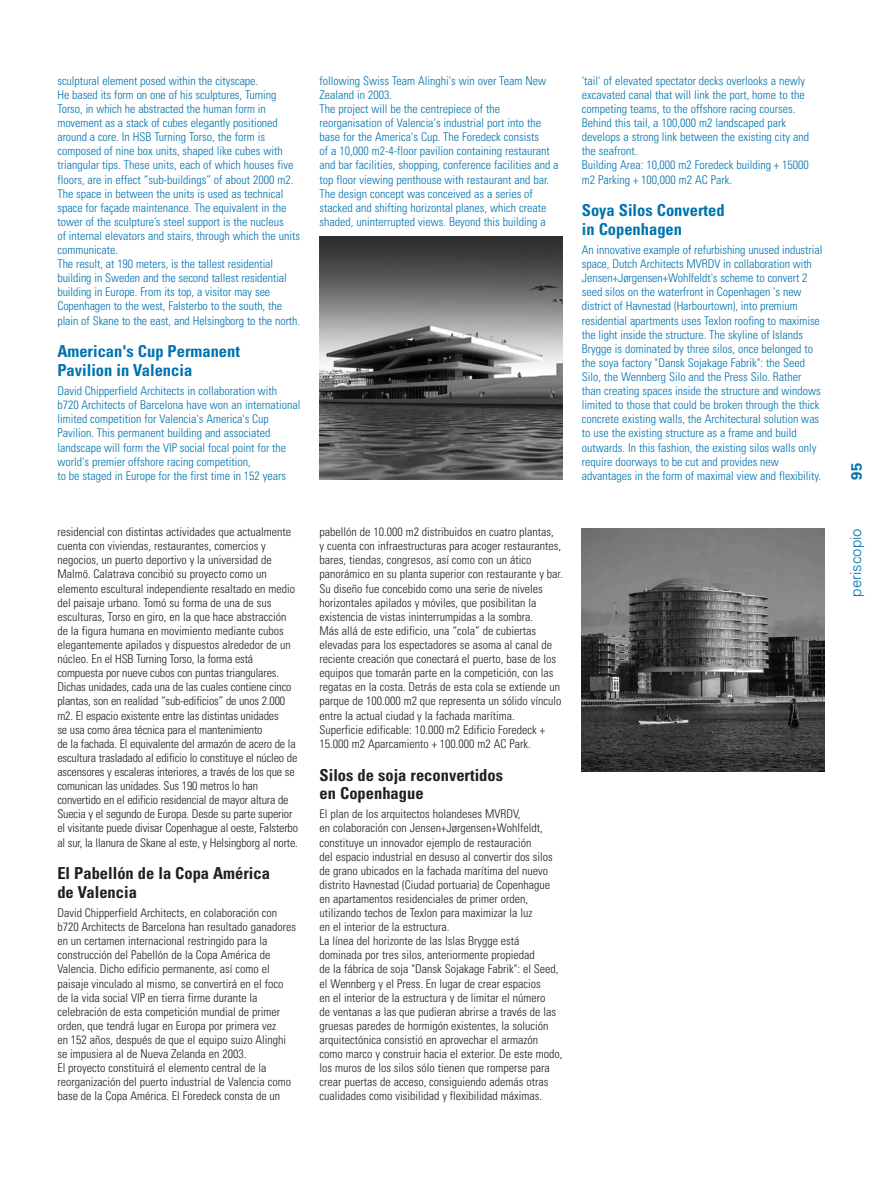
<style>
.page{position:relative;width:893px;height:1191px;background:#fff}
.page>*{position:absolute;margin:0;border:0;box-sizing:border-box;transform-origin:0 0}
.t1{font:700 condensed 16.5px/18.8px "Univers";color:#231f20}
.t2{font:700 condensed 16.5px/18.8px "Univers";color:#0073ae}
.t3{font:300 15px "Univers";color:#0073ae}
.t4{font:700 15px "Univers";color:#0073ae}
.t5{font:300 condensed 12px/14.1px "Univers";color:#231f20}
.t6{font:300 condensed 12px/14.1px "Univers";color:#0073ae}
</style>
<div class="page">
<img style="left:320px;top:237px;width:243px;height:243px">
<img style="left:582px;top:528px;width:243px;height:243px">
<p class="t6" style="left:57px;top:75px;width:244px">sculptural element posed within the cityscape.<br>He based its form on one of his sculptures, Turning Torso, in which he abstracted the human form in movement as a stack of cubes elegantly positioned around a core. In HSB Turning Torso, the form is composed of nine box units, shaped like cubes with triangular tips. These units, each of which houses five floors, are in effect “sub-buildings” of about 2000 m2.<br>The space in between the units is used as technical space for façade maintenance. The equivalent in the tower of the sculpture’s steel support is the nucleus<br>of internal elevators and stairs, through which the units communicate.<br>The result, at 190 meters, is the tallest residential building in Sweden and the second tallest residential building in Europe. From its top, a visitor may see Copenhagen to the west, Falsterbo to the south, the plain of Skane to the east, and Helsingborg to the north.</p>
<h1 class="t2" style="left:57px;top:343px;width:184px">American's Cup Permanent<br>Pavilion in Valencia</h1>
<p class="t6" style="left:57px;top:385px;width:245px">David Chipperfield Architects in collaboration with b720 Architects of Barcelona have won an international limited competition for Valencia's America's Cup Pavilion. This permanent building and associated landscape will form the VIP social focal point for the world's premier offshore racing competition,<br>to be staged in Europe for the first time in 152 years</p>
<p class="t5" style="left:57px;top:526px;width:242px">residencial con distintas actividades que actualmente cuenta con viviendas, restaurantes, comercios y negocios, un puerto deportivo y la universidad de Malmö. Calatrava concibió su proyecto como un elemento escultural independiente resaltado en medio del paisaje urbano. Tomó su forma de una de sus esculturas, Torso en giro, en la que hace abstracción de la figura humana en movimiento mediante cubos elegantemente apilados y dispuestos alrededor de un núcleo. En el HSB Turning Torso, la forma está compuesta por nueve cubos con puntas triangulares.<br>Dichas unidades, cada una de las cuales contiene cinco plantas, son en realidad “sub-edificios” de unos 2.000 m2. El espacio existente entre las distintas unidades<br>se usa como área técnica para el mantenimiento<br>de la fachada. El equivalente del armazón de acero de la escultura trasladado al edificio lo constituye el núcleo de ascensores y escaleras interiores, a través de los que se comunican las unidades. Sus 190 metros lo han convertido en el edificio residencial de mayor altura de Suecia y el segundo de Europa. Desde su parte superior el visitante puede divisar Copenhague al oeste, Falsterbo al sur, la llanura de Skane al este, y Helsingborg al norte.</p>
<h1 class="t1" style="left:57px;top:865px;width:214px">El Pabellón de la Copa América de Valencia</h1>
<p class="t5" style="left:57px;top:906px;width:240px">David Chipperfield Architects, en colaboración con b720 Architects de Barcelona han resultado ganadores en un certamen internacional restringido para la construcción del Pabellón de la Copa América de Valencia. Dicho edificio permanente, así como el paisaje vinculado al mismo, se convertirá en el foco de la vida social VIP en tierra firme durante la celebración de esta competición mundial de primer orden, que tendrá lugar en Europa por primera vez<br>en 152 años, después de que el equipo suizo Alinghi se impusiera al de Nueva Zelanda en 2003.<br>El proyecto constituirá el elemento central de la reorganización del puerto industrial de Valencia como base de la Copa América. El Foredeck consta de un</p>
<p class="t6" style="left:320px;top:75px;width:240px">following Swiss Team Alinghi's win over Team New Zealand in 2003.<br>The project will be the centrepiece of the reorganisation of Valencia's industrial port into the base for the America's Cup. The Foredeck consists<br>of a 10,000 m2-4-floor pavilion containing restaurant and bar facilities, shopping, conference facilities and a top floor viewing penthouse with restaurant and bar.<br>The design concept was conceived as a series of stacked and shifting horizontal planes, which create shaded, uninterrupted views. Beyond this building a</p>
<p class="t5" style="left:320px;top:526px;width:245px">pabellón de 10.000 m2 distribuidos en cuatro plantas,<br>y cuenta con infraestructuras para acoger restaurantes, bares, tiendas, congresos, así como con un ático panorámico en su planta superior con restaurante y bar.<br>Su diseño fue concebido como una serie de niveles horizontales apilados y móviles, que posibilitan la existencia de vistas ininterrumpidas a la sombra.<br>Más allá de este edificio, una “cola” de cubiertas elevadas para los espectadores se asoma al canal de reciente creación que conectará el puerto, base de los equipos que tomarán parte en la competición, con las regatas en la costa. Detrás de esta cola se extiende un parque de 100.000 m2 que representa un sólido vínculo entre la actual ciudad y la fachada marítima.<br>Superficie edificable: 10.000 m2 Edificio Foredeck + 15.000 m2 Aparcamiento + 100.000 m2 AC Park.</p>
<h1 class="t1" style="left:320px;top:766px;width:185px">Silos de soja reconvertidos en Copenhague</h1>
<p class="t5" style="left:320px;top:808px;width:244px">El plan de los arquitectos holandeses MVRDV,<br>en colaboración con Jensen+Jørgensen+Wohlfeldt, constituye un innovador ejemplo de restauración<br>del espacio industrial en desuso al convertir dos silos de grano ubicados en la fachada marítima del nuevo distrito Havnestad (Ciudad portuaria) de Copenhague en apartamentos residenciales de primer orden, utilizando techos de Texlon para maximizar la luz<br>en el interior de la estructura.<br>La línea del horizonte de las Islas Brygge está dominada por tres silos, anteriormente propiedad<br>de la fábrica de soja "Dansk Sojakage Fabrik": el Seed, el Wennberg y el Press. En lugar de crear espacios<br>en el interior de la estructura y de limitar el número<br>de ventanas a las que pudieran abrirse a través de las gruesas paredes de hormigón existentes, la solución arquitectónica consistió en aprovechar el armazón como marco y construir hacia el exterior. De este modo, los muros de los silos sólo tienen que romperse para crear puertas de acceso, consiguiendo además otras cualidades como visibilidad y flexibilidad máximas.</p>
<p class="t6" style="left:582px;top:75px;width:229px">'tail' of elevated spectator decks overlooks a newly excavated canal that will link the port, home to the competing teams, to the offshore racing courses.<br>Behind this tail, a 100,000 m2 landscaped park develops a strong link between the existing city and the seafront.<br>Building Area: 10,000 m2 Foredeck building + 15000 m2 Parking + 100,000 m2 AC Park.</p>
<h1 class="t2" style="left:582px;top:202px;width:144px">Soya Silos Converted in Copenhagen</h1>
<p class="t6" style="left:582px;top:244px;width:242px">An innovative example of refurbishing unused industrial space, Dutch Architects MVRDV in collaboration with Jensen+Jørgensen+Wohlfeldt's scheme to convert 2 seed silos on the waterfront in Copenhagen 's new district of Havnestad (Harbourtown), into premium residential apartments uses Texlon roofing to maximise the light inside the structure. The skyline of Islands Brygge is dominated by three silos, once belonged to the soya factory "Dansk Sojakage Fabrik": the Seed Silo, the Wennberg Silo and the Press Silo. Rather than creating spaces inside the structure and windows limited to those that could be broken through the thick concrete existing walls, the Architectural solution was to use the existing structure as a frame and build outwards. In this fashion, the existing silos walls only require doorways to be cut and provides new advantages in the form of maximal view and flexibility.</p>
<p class="t4" style="left:851px;top:480px;width:19px;rotate:-90deg">95</p>
<p class="t3" style="left:850px;top:596px;width:70px;rotate:-90deg">periscopio</p>
</div>
